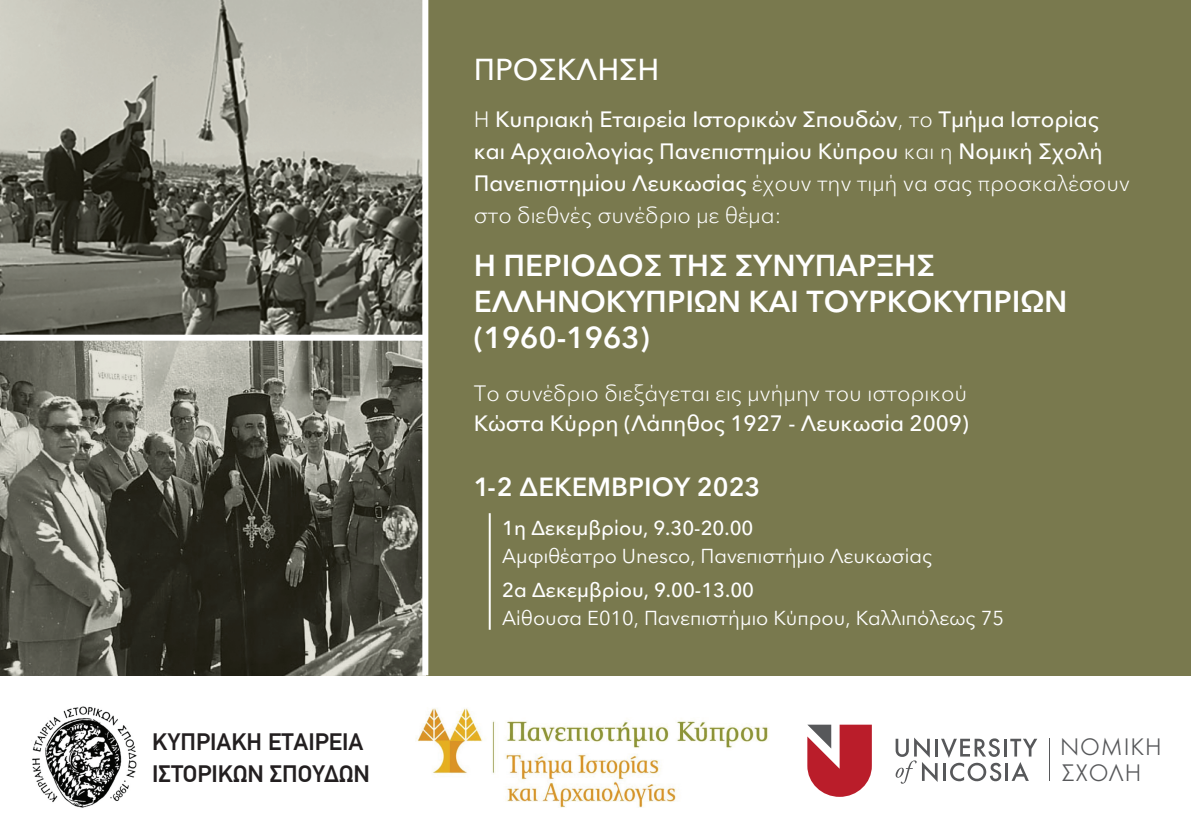
<style>
.page{position:relative;width:1191px;height:840px;background:#fff}
.page>*{position:absolute;margin:0;border:0;box-sizing:border-box;transform-origin:0 0}
.t1{font:600 30px/36px "Avenir Next LT Pro";color:#fff}
.t2{font:500 30px "Avenir Next LT Pro";color:#fff}
.t3{font:600 26px "Avenir Next LT Pro";color:#fff}
.t4{font:300 24.8px/25.8px "Futura";letter-spacing:.03em;color:#57585a}
.t5{font:500 23.8px/31.6px "PF Din Text Pro";color:#231f20}
.t6{font:500 22px/32px "Avenir Next LT Pro";color:#fff}
.t7{font:300 22px "Avenir Next LT Pro";color:#fff}
.t8{font:20px "Avenir Next LT Pro";color:#fff}
.t9{font:500 20px "Avenir Next LT Pro";color:#fff}
.s1{font-weight:300}
</style>
<div class="page">
<div style="left:425px;top:0;width:766px;height:675px;background:#79794e"></div>
<svg style="left:807px;top:724px;width:65px;height:73px"></svg>
<svg style="left:895px;top:737px;width:142px;height:46px"></svg>
<hr style="left:1049px;top:738px;width:1px;height:42px;background:#57585a">
<img style="left:415px;top:708px;width:353px;height:100px">
<img style="left:0;top:0;width:422px;height:334px">
<svg style="left:0;top:340px;width:422px;height:335px"></svg>
<div style="left:422px;top:0;width:6px;height:675px;background:#fff"></div>
<hr style="left:489px;top:513px;width:2px;height:116px;background:#fff">
<img style="left:31px;top:706px;width:106px;height:102px">
<p class="t5" style="left:152px;top:726px;width:219px">ΚΥΠΡΙΑΚΗ ΕΤΑΙΡΕΙΑ<br>ΙΣΤΟΡΙΚΩΝ ΣΠΟΥΔΩΝ</p>
<h1 class="t2" style="left:474px;top:43px;width:187px">ΠΡΌΣΚΛΗΣΗ</h1>
<p class="t6" style="left:474px;top:102px;width:657px"><span class="s1">Η</span> Κυπριακή Εταιρεία Ιστορικών Σπουδών<span class="s1">, το</span> Τμήμα Ιστορίας και Αρχαιολογίας Πανεπιστημίου Κύπρου <span class="s1">και η</span> Νομική Σχολή Πανεπιστημίου Λευκωσίας <span class="s1">έχουν την τιμή να σας προσκαλέσουν στο διεθνές συνέδριο με θέμα:</span></p>
<h1 class="t1" style="left:474px;top:247px;width:595px">Η ΠΕΡΊΟΔΟΣ ΤΗΣ ΣΥΝΎΠΑΡΞΗΣ<br>ΕΛΛΗΝΟΚΥΠΡΊΩΝ ΚΑΙ ΤΟΥΡΚΟΚΥΠΡΊΩΝ (1960-1963)</h1>
<p class="t7" style="left:474px;top:374px;width:495px">Το συνέδριο διεξάγεται εις μνήμην του ιστορικού</p>
<p class="t6" style="left:474px;top:406px;width:496px">Κώστα Κύρρη (Λάπηθος 1927 - Λευκωσία 2009)</p>
<p class="t3" style="left:474px;top:464px;width:288px">1-2 ΔΕΚΕΜΒΡΊΟΥ 2023</p>
<p class="t9" style="left:502px;top:511px;width:253px">1η Δεκεμβρίου, 9.30-20.00</p>
<p class="t8" style="left:502px;top:539px;width:431px">Αμφιθέατρο Unesco, Πανεπιστήμιο Λευκωσίας</p>
<p class="t9" style="left:502px;top:572px;width:253px">2α Δεκεμβρίου, 9.00-13.00</p>
<p class="t8" style="left:502px;top:600px;width:503px">Αίθουσα Ε010, Πανεπιστήμιο Κύπρου, Καλλιπόλεως 75</p>
<p class="t4" style="left:1060px;top:733px;width:103px">ΝΟΜΙΚΗ<br>ΣΧΟΛΗ</p>
</div>
